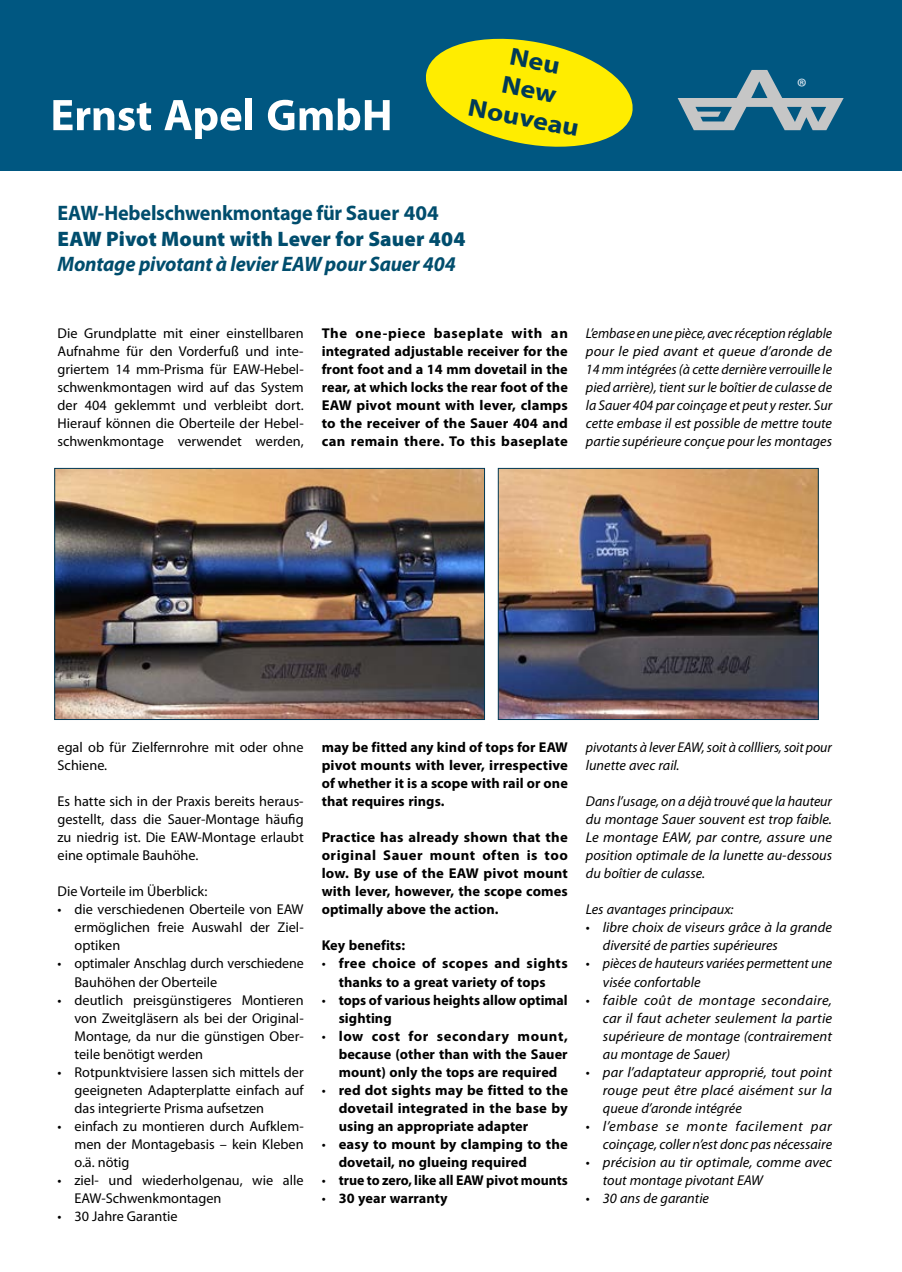
<style>
.page{position:relative;width:902px;height:1272px;background:#fff}
.page>*{position:absolute;margin:0;border:0;box-sizing:border-box;transform-origin:0 0}
.t1{font:700 24.9px/29px "Myriad Pro";color:#003a57;text-align:center;scale:1.13 1}
.t2{font:italic 24px "Myriad Pro";color:#e1ebf4}
.t3{font:italic 700 21px "Myriad Pro";letter-spacing:-.01em;color:#004d6d}
.t4{font:700 21px "Myriad Pro";letter-spacing:-.01em;color:#004d6d;scale:.96 1}
.t5{font:900 21px "Myriad Pro";letter-spacing:.005em;color:#004d6d}
.t6{font:italic 14.25px/18px "Myriad Pro";color:#000;text-align:justify}
.t7{font:14.25px/18px "Myriad Pro";color:#000;text-align:justify}
.t8{font:700 14.25px/18px "Myriad Pro";letter-spacing:.005em;color:#000;text-align:justify}
.s1{font-weight:400}
.s2{font-style:normal}
</style>
<div class="page">
<img style="left:56px;top:470px;width:427px;height:248px">
<div style="left:54px;top:468px;width:431px;height:252px;border:1px solid #003a57"></div>
<img style="left:499px;top:470px;width:317px;height:248px">
<div style="left:497px;top:468px;width:321px;height:252px;border:1px solid #003a57"></div>
<div style="left:0;top:0;width:901px;height:170px;background:#005781"></div>
<svg style="left:53px;top:100px;width:98px;height:31px"></svg>
<svg style="left:164px;top:100px;width:77px;height:39px"></svg>
<div style="left:245px;top:98px;width:7px;height:32px;background:#fff"></div>
<svg style="left:268px;top:98px;width:121px;height:33px"></svg>
<svg style="left:677px;top:70px;width:166px;height:60px"></svg>
<svg style="left:426px;top:38px;width:207px;height:109px"></svg>
<h1 class="t1" style="left:482px;top:36px;width:101px;rotate:11deg">Neu<br>New<br>Nouveau</h1>
<h3 class="t4" style="left:57px;top:202px;width:398px">EAW-Hebelschwenkmontage für Sauer 404</h3>
<h3 class="t5" style="left:58px;top:224px;width:409px">EAW Pivot Mount with Lever for Sauer 404</h3>
<h3 class="t3" style="left:57px;top:252px;width:399px">Montage pivotant à levier EAW pour Sauer 404</h3>
<h2 class="t2" style="left:795px;top:74px;width:11px">®</h2>
<p class="t7" style="left:57px;top:324px;width:248px">Die Grundplatte mit einer einstellbaren Aufnahme für den Vorderfuß und inte&shy;griertem 14 mm-Prisma für EAW-Hebel&shy;schwenkmontagen wird auf das System der 404 geklemmt und verbleibt dort.<br>Hierauf können die Oberteile der Hebel&shy;schwenkmontage verwendet werden,</p>
<p class="t8" style="left:321px;top:324px;width:248px">The one-piece baseplate with an integrated adjustable receiver for the front foot and a 14 mm dovetail in the rear, at which locks the rear foot of the EAW pivot mount with lever, clamps to the receiver of the Sauer 404 and can remain there. To this baseplate</p>
<p class="t6" style="left:586px;top:325px;width:248px">L’embase en une pièce, avec réception réglable pour le pied avant et queue d’aronde de 14 mm intégrées (à cette dernière verrouille le pied arrière), tient sur le boîtier de culasse de la Sauer 404 par coinçage et peut y rester. Sur cette embase il est possible de mettre toute partie supérieure conçue pour les montages</p>
<p class="t7" style="left:57px;top:738px;width:247px">egal ob für Zielfernrohre mit oder ohne<br>Schiene.</p>
<p class="t7" style="left:57px;top:792px;width:248px">Es hatte sich in der Praxis bereits heraus&shy;gestellt, dass die Sauer-Montage häufig zu niedrig ist. Die EAW-Montage erlaubt eine optimale Bauhöhe.</p>
<p class="t7" style="left:57px;top:882px;width:151px">Die Vorteile im Überblick:</p>
<p class="t7" style="left:75px;top:900px;width:231px;text-indent:-17px">• die verschiedenen Oberteile von EAW ermöglichen freie Auswahl der Ziel&shy;optiken</p>
<p class="t7" style="left:75px;top:954px;width:231px;text-indent:-17px">• optimaler Anschlag durch verschiedene<br>Bauhöhen der Oberteile</p>
<p class="t7" style="left:75px;top:990px;width:231px;text-indent:-17px">• deutlich preisgünstigeres Montieren von Zweitgläsern als bei der Original-Montage, da nur die günstigen Ober&shy;teile benötigt werden</p>
<p class="t7" style="left:75px;top:1062px;width:231px;text-indent:-17px">• Rotpunktvisiere lassen sich mittels der geeigneten Adapterplatte einfach auf das integrierte Prisma aufsetzen</p>
<p class="t7" style="left:75px;top:1116px;width:231px;text-indent:-17px">• einfach zu montieren durch Aufklem&shy;men der Montagebasis – kein Kleben o.ä. nötig</p>
<p class="t7" style="left:75px;top:1170px;width:231px;text-indent:-17px">• ziel- und wiederholgenau, wie alle<br>EAW-Schwenkmontagen</p>
<p class="t7" style="left:57px;top:1206px;width:122px">• 30 Jahre Garantie</p>
<p class="t8" style="left:321px;top:738px;width:248px">may be fitted any kind of tops for EAW pivot mounts with lever, irrespective of whether it is a scope with rail or one that requires rings.</p>
<p class="t8" style="left:321px;top:828px;width:248px">Practice has already shown that the original Sauer mount often is too low. By use of the EAW pivot mount with lever, however, the scope comes optimally above the action.</p>
<p class="t8" style="left:321px;top:936px;width:85px">Key benefits:</p>
<p class="t8" style="left:321px;top:954px;width:247px;text-align:center"><span class="s1">•</span> free choice of scopes and sights thanks to a great variety of tops</p>
<p class="t8" style="left:339px;top:990px;width:230px;text-indent:-17px"><span class="s1">•</span> tops of various heights allow optimal sighting</p>
<p class="t8" style="left:339px;top:1026px;width:230px;text-indent:-17px"><span class="s1">•</span> low cost for secondary mount, because (other than with the Sauer mount) only the tops are required</p>
<p class="t8" style="left:339px;top:1080px;width:231px;text-indent:-17px"><span class="s1">•</span> red dot sights may be fitted to the dovetail integrated in the base by using an appropriate adapter</p>
<p class="t8" style="left:339px;top:1134px;width:231px;text-indent:-17px"><span class="s1">•</span> easy to mount by clamping to the dovetail, no glueing required</p>
<p class="t8" style="left:321px;top:1170px;width:247px"><span class="s1">•</span> true to zero, like all EAW pivot mounts</p>
<p class="t8" style="left:321px;top:1188px;width:127px"><span class="s1">•</span> 30 year warranty</p>
<p class="t6" style="left:586px;top:739px;width:247px">pivotants à lever EAW, soit à collliers, soit pour lunette avec rail.</p>
<p class="t6" style="left:586px;top:793px;width:248px">Dans l’usage, on a déjà trouvé que la hauteur du montage Sauer souvent est trop faible.<br>Le montage EAW, par contre, assure une position optimale de la lunette au-dessous du boîtier de culasse.</p>
<p class="t6" style="left:586px;top:901px;width:149px">Les avantages principaux:</p>
<p class="t6" style="left:603px;top:919px;width:231px;text-indent:-17px"><span class="s2">•</span> libre choix de viseurs grâce à la grande diversité de parties supérieures</p>
<p class="t6" style="left:603px;top:955px;width:230px;text-indent:-17px"><span class="s2">•</span> pièces de hauteurs variées permettent une visée confortable</p>
<p class="t6" style="left:603px;top:991px;width:231px;text-indent:-17px"><span class="s2">•</span> faible coût de montage secondaire, car il faut acheter seulement la partie supérieure de montage (contrairement au montage de Sauer)</p>
<p class="t6" style="left:603px;top:1063px;width:231px;text-indent:-17px"><span class="s2">•</span> par l’adaptateur approprié, tout point rouge peut être placé aisément sur la queue d’aronde intégrée</p>
<p class="t6" style="left:586px;top:1117px;width:248px;text-align:right"><span class="s2">•</span> l’embase se monte facilement par coinçage, coller n’est donc pas nécessaire</p>
<p class="t6" style="left:603px;top:1153px;width:230px;text-indent:-17px"><span class="s2">•</span> précision au tir optimale, comme avec tout montage pivotant EAW</p>
<p class="t6" style="left:586px;top:1189px;width:125px"><span class="s2">•</span> 30 ans de garantie</p>
</div>
